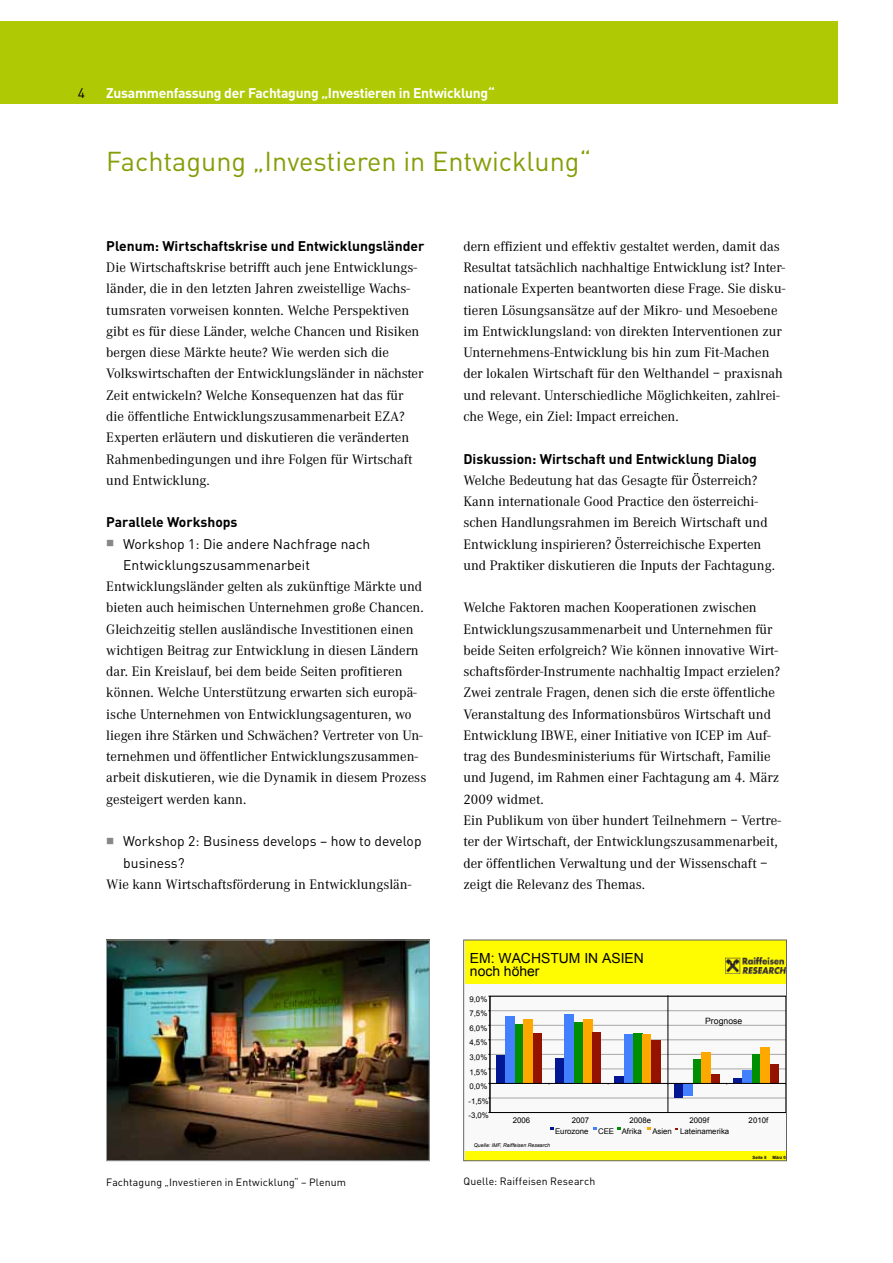
<style>
.page{position:relative;width:893px;height:1263px;background:#fff}
.page>*{position:absolute;margin:0;border:0;box-sizing:border-box;transform-origin:0 0}
.t1{font:27px "DIN";color:#879d07}
.t2{font:14.25px/21.3px "Corporate A";color:#000}
.t3{font:13.95px/13.5px "Arial";color:#000}
.t4{font:13.8px/21.3px "DIN";color:#000}
.t5{font:700 13.8px "DIN";color:#000}
.t6{font:700 13.8px "DIN";letter-spacing:-.02em;color:#fff}
.t7{font:10.5px "DIN";letter-spacing:.01em;color:#000}
.t8{font:8.7px "Arial";color:#000}
.t9{font:7.8px "Arial";color:#000}
.t10{font:italic 5.25px "Arial";color:#000}
.t11{font:700 4.35px "Arial";color:#000}
</style>
<div class="page">
<div style="left:0;top:21px;width:838px;height:83px;background:#afca05"></div>
<hr style="left:892px;top:21px;width:1px;height:83px;background:#afca05">
<div style="left:465px;top:981px;width:322px;height:169px;background:#f9f9f9"></div>
<div style="left:465px;top:1151px;width:322px;height:10px;background:#fffb00"></div>
<div style="left:465px;top:940px;width:322px;height:43px;background:#fffb00"></div>
<img style="left:725px;top:958px;width:60px;height:15px">
<hr style="left:490px;top:1098px;width:296px;height:1px;background:#a7a7a7">
<hr style="left:490px;top:1069px;width:296px;height:1px;background:#a7a7a7">
<hr style="left:490px;top:1054px;width:296px;height:1px;background:#a7a7a7">
<hr style="left:490px;top:1039px;width:296px;height:1px;background:#a7a7a7">
<hr style="left:490px;top:1025px;width:296px;height:1px;background:#a7a7a7">
<hr style="left:490px;top:1010px;width:296px;height:1px;background:#a7a7a7">
<div style="left:490px;top:996px;width:296px;height:117px;border:1px solid #000"></div>
<div style="left:496px;top:1055px;width:9px;height:28px;background:#031793"></div>
<div style="left:555px;top:1058px;width:9px;height:25px;background:#031793"></div>
<div style="left:615px;top:1076px;width:9px;height:7px;background:#031793"></div>
<div style="left:674px;top:1083px;width:9px;height:15px;background:#031793"></div>
<div style="left:733px;top:1078px;width:9px;height:5px;background:#031793"></div>
<div style="left:505px;top:1016px;width:10px;height:67px;background:#4280ff"></div>
<div style="left:564px;top:1014px;width:10px;height:69px;background:#4280ff"></div>
<div style="left:624px;top:1034px;width:9px;height:49px;background:#4280ff"></div>
<div style="left:683px;top:1083px;width:10px;height:13px;background:#4280ff"></div>
<div style="left:742px;top:1070px;width:10px;height:13px;background:#4280ff"></div>
<div style="left:515px;top:1024px;width:9px;height:59px;background:#008f00"></div>
<div style="left:574px;top:1022px;width:9px;height:61px;background:#008f00"></div>
<div style="left:633px;top:1033px;width:9px;height:50px;background:#008f00"></div>
<div style="left:693px;top:1059px;width:8px;height:24px;background:#008f00"></div>
<div style="left:752px;top:1054px;width:8px;height:29px;background:#008f00"></div>
<div style="left:524px;top:1019px;width:9px;height:64px;background:#ffa900"></div>
<div style="left:583px;top:1019px;width:9px;height:64px;background:#ffa900"></div>
<div style="left:642px;top:1034px;width:9px;height:49px;background:#ffa900"></div>
<div style="left:701px;top:1052px;width:10px;height:31px;background:#ffa900"></div>
<div style="left:760px;top:1046px;width:10px;height:37px;background:#ffa900"></div>
<div style="left:533px;top:1033px;width:9px;height:50px;background:#941200"></div>
<div style="left:592px;top:1032px;width:9px;height:51px;background:#941200"></div>
<div style="left:651px;top:1040px;width:10px;height:43px;background:#941200"></div>
<div style="left:711px;top:1074px;width:9px;height:9px;background:#941200"></div>
<div style="left:770px;top:1064px;width:9px;height:19px;background:#941200"></div>
<hr style="left:490px;top:996px;width:1px;height:116px;background:#000">
<hr style="left:490px;top:1083px;width:296px;height:1px;background:#000">
<hr style="left:668px;top:996px;width:1px;height:116px;background:#000">
<div style="left:463px;top:940px;width:324px;height:221px;border:1px solid #636362"></div>
<img style="left:108px;top:942px;width:319px;height:217px">
<div style="left:106px;top:940px;width:323px;height:221px;border:1px solid #9c9d9d"></div>
<p class="t4" style="left:78px;top:82px;width:9px">4</p>
<p class="t6" style="left:106px;top:84px;width:390px">Zusammenfassung der Fachtagung „Investieren in Entwicklung“</p>
<h1 class="t1" style="left:106px;top:144px;width:486px">Fachtagung „Investieren in Entwicklung“</h1>
<p class="t5" style="left:106px;top:237px;width:320px">Plenum: Wirtschaftskrise und Entwicklungsländer</p>
<p class="t2" style="left:106px;top:257px;width:319px">Die Wirtschaftskrise betrifft auch jene Entwicklungs&shy;länder, die in den letzten Jahren zweistellige Wachs&shy;tumsraten vorweisen konnten. Welche Perspektiven gibt es für diese Länder, welche Chancen und Risiken bergen diese Märkte heute? Wie werden sich die Volkswirtschaften der Entwicklungsländer in nächster Zeit entwickeln? Welche Konsequenzen hat das für die öffentliche Entwicklungszusammenarbeit EZA?<br>Experten erläutern und diskutieren die veränderten Rahmenbedingungen und ihre Folgen für Wirtschaft und Entwicklung.</p>
<p class="t5" style="left:106px;top:513px;width:133px">Parallele Workshops</p>
<p class="t4" style="left:123px;top:533px;width:249px">Workshop 1: Die andere Nachfrage nach<br>Entwicklungszusammenarbeit</p>
<p class="t2" style="left:106px;top:576px;width:322px">Entwicklungsländer gelten als zukünftige Märkte und bieten auch heimischen Unternehmen große Chancen.<br>Gleichzeitig stellen ausländische Investitionen einen wichtigen Beitrag zur Entwicklung in diesen Ländern dar. Ein Kreislauf, bei dem beide Seiten profitieren können. Welche Unterstützung erwarten sich europä&shy;ische Unternehmen von Entwicklungsagenturen, wo liegen ihre Stärken und Schwächen? Vertreter von Un&shy;ternehmen und öffentlicher Entwicklungszusammen&shy;arbeit diskutieren, wie die Dynamik in diesem Prozess gesteigert werden kann.</p>
<p class="t4" style="left:123px;top:830px;width:300px">Workshop 2: Business develops – how to develop business?</p>
<p class="t2" style="left:106px;top:874px;width:307px">Wie kann Wirtschaftsförderung in Entwicklungslän-</p>
<p class="t7" style="left:106px;top:1176px;width:241px">Fachtagung „Investieren in Entwicklung“ – Plenum</p>
<p class="t2" style="left:463px;top:236px;width:323px">dern effizient und effektiv gestaltet werden, damit das Resultat tatsächlich nachhaltige Entwicklung ist? Inter&shy;nationale Experten beantworten diese Frage. Sie disku&shy;tieren Lösungsansätze auf der Mikro- und Mesoebene im Entwicklungsland: von direkten Interventionen zur Unternehmens-Entwicklung bis hin zum Fit-Machen der lokalen Wirtschaft für den Welthandel – praxisnah und relevant. Unterschiedliche Möglichkeiten, zahlrei&shy;che Wege, ein Ziel: Impact erreichen.</p>
<p class="t5" style="left:463px;top:449px;width:295px">Diskussion: Wirtschaft und Entwicklung Dialog</p>
<p class="t2" style="left:463px;top:470px;width:313px">Welche Bedeutung hat das Gesagte für Österreich?<br>Kann internationale Good Practice den österreichi&shy;schen Handlungsrahmen im Bereich Wirtschaft und Entwicklung inspirieren? Österreichische Experten und Praktiker diskutieren die Inputs der Fachtagung.</p>
<p class="t2" style="left:463px;top:597px;width:319px">Welche Faktoren machen Kooperationen zwischen Entwicklungszusammenarbeit und Unternehmen für beide Seiten erfolgreich? Wie können innovative Wirt&shy;schaftsförder-Instrumente nachhaltig Impact erzielen?<br>Zwei zentrale Fragen, denen sich die erste öffentliche Veranstaltung des Informationsbüros Wirtschaft und Entwicklung IBWE, einer Initiative von ICEP im Auf&shy;trag des Bundesministeriums für Wirtschaft, Familie und Jugend, im Rahmen einer Fachtagung am 4. März 2009 widmet.<br>Ein Publikum von über hundert Teilnehmern – Vertre&shy;ter der Wirtschaft, der Entwicklungszusammenarbeit, der öffentlichen Verwaltung und der Wissenschaft – zeigt die Relevanz des Themas.</p>
<p class="t3" style="left:470px;top:951px;width:176px">EM: WACHSTUM IN ASIEN noch höher</p>
<p class="t9" style="left:469px;top:995px;width:19px">9,0%</p>
<p class="t9" style="left:469px;top:1010px;width:19px">7,5%</p>
<p class="t9" style="left:469px;top:1024px;width:19px">6,0%</p>
<p class="t9" style="left:469px;top:1039px;width:19px">4,5%</p>
<p class="t9" style="left:469px;top:1053px;width:19px">3,0%</p>
<p class="t9" style="left:469px;top:1068px;width:19px">1,5%</p>
<p class="t9" style="left:469px;top:1082px;width:19px">0,0%</p>
<p class="t9" style="left:468px;top:1097px;width:22px">-1,5%</p>
<p class="t9" style="left:468px;top:1111px;width:22px">-3,0%</p>
<p class="t8" style="left:705px;top:1016px;width:39px">Prognose</p>
<p class="t9" style="left:513px;top:1116px;width:19px">2006</p>
<p class="t9" style="left:572px;top:1116px;width:19px">2007</p>
<p class="t9" style="left:629px;top:1116px;width:23px">2008e</p>
<p class="t9" style="left:690px;top:1116px;width:21px">2009f</p>
<p class="t9" style="left:749px;top:1116px;width:21px">2010f</p>
<p class="t9" style="left:555px;top:1127px;width:88px">Eurozone CEE Afrika</p>
<p class="t9" style="left:652px;top:1127px;width:78px">Asien Lateinamerika</p>
<p class="t10" style="left:474px;top:1143px;width:78px">Quelle: IMF, Raiffeisen Research</p>
<p class="t7" style="left:463px;top:1175px;width:133px">Quelle: Raiffeisen Research</p>
<p class="t11" style="left:752px;top:1155px;width:16px">Seite 5</p>
<p class="t11" style="left:772px;top:1155px;width:17px">März 09</p>
</div>
